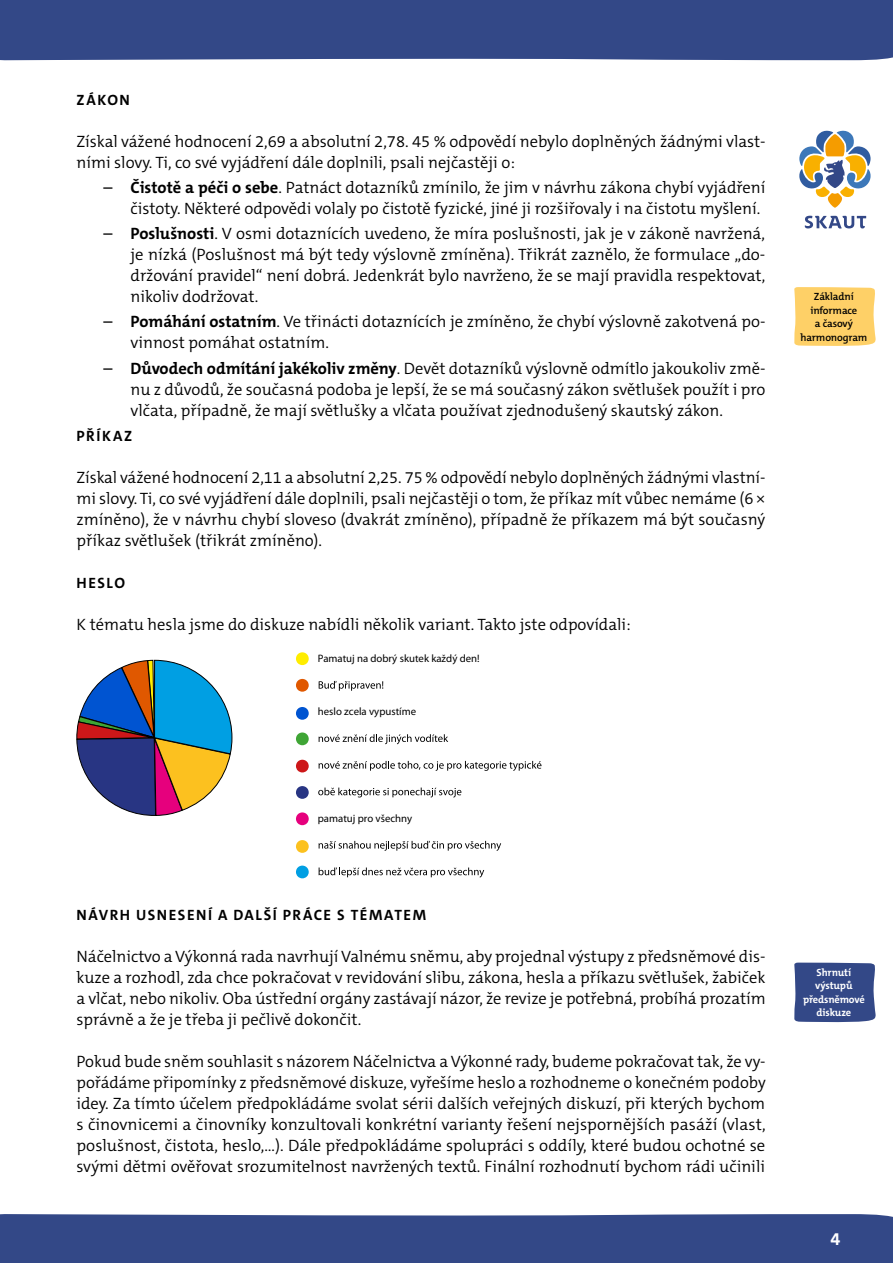
<style>
.page{position:relative;width:893px;height:1263px;background:#fff}
.page>*{position:absolute;margin:0;border:0;box-sizing:border-box;transform-origin:0 0}
.t1{font:700 18px "The Mix C5";color:#fff}
.text{font:300 16.5px/21px "The Mix C5";color:#000;text-align:justify}
.Mezititulek{font:700 15px "The Mix C5";letter-spacing:.1em;color:#000}
.t2{font:10.8px "Myriad Pro";color:#000}
.t3{font:600 10.5px/13.5px "The Mix C5";letter-spacing:-.01em;color:#000;text-align:center}
.t4{font:700 10.5px/13.5px "The Mix C5";letter-spacing:-.01em;color:#fff;text-align:center}
.text-2{font:10.5px "Myriad Pro";color:#000}
.s1{font-weight:400}
.s2{font-weight:700}
</style>
<div class="page">
<div style="left:0;top:1214px;width:893px;height:49px;background:#334887"></div>
<svg style="left:805px;top:216px;width:61px;height:13px"></svg>
<svg style="left:799px;top:131px;width:71px;height:77px"></svg>
<div style="left:0;top:0;width:893px;height:61px;background:#334887"></div>
<svg style="left:794px;top:962px;width:82px;height:61px;background:#40548e"></svg>
<svg style="left:794px;top:287px;width:82px;height:59px;background:#fed26d"></svg>
<svg style="left:76px;top:660px;width:157px;height:156px"></svg>
<svg style="left:319px;top:681px;width:64px;height:10px"></svg>
<svg style="left:319px;top:734px;width:129px;height:10px"></svg>
<svg style="left:319px;top:761px;width:222px;height:10px"></svg>
<svg style="left:318px;top:787px;width:143px;height:10px"></svg>
<svg style="left:319px;top:841px;width:182px;height:10px"></svg>
<svg style="left:319px;top:867px;width:165px;height:10px"></svg>
<svg style="left:296px;top:865px;width:13px;height:13px"></svg>
<svg style="left:296px;top:840px;width:13px;height:13px"></svg>
<svg style="left:296px;top:812px;width:13px;height:13px"></svg>
<svg style="left:296px;top:786px;width:13px;height:13px"></svg>
<svg style="left:296px;top:760px;width:13px;height:12px"></svg>
<svg style="left:296px;top:732px;width:13px;height:13px"></svg>
<svg style="left:296px;top:707px;width:13px;height:13px"></svg>
<svg style="left:296px;top:679px;width:13px;height:13px"></svg>
<svg style="left:296px;top:652px;width:13px;height:13px"></svg>
<p class="Mezititulek" style="left:77px;top:90px;width:55px">ZÁKON</p>
<p class="text" style="left:77px;top:131px;width:690px">Získal vážené hodnocení 2,69 a absolutní 2,78. 45 % odpovědí nebylo doplněných žádnými vlast&shy;ními slovy. Ti, co své vyjádření dále doplnili, psali nejčastěji o:</p>
<p class="text" style="left:131px;top:177px;width:636px;text-indent:-27px"><span class="s1">–</span> <span class="s2">Čistotě a péči o sebe</span>. Patnáct dotazníků zmínilo, že jim v návrhu zákona chybí vyjádření čistoty. Některé odpovědi volaly po čistotě fyzické, jiné ji rozšiřovaly i na čistotu myšlení.</p>
<p class="text" style="left:131px;top:223px;width:636px;text-indent:-27px"><span class="s1">–</span> <span class="s2">Poslušnosti</span>. V osmi dotaznících uvedeno, že míra poslušnosti, jak je v zákoně navržená, je nízká (Poslušnost má být tedy výslovně zmíněna). Třikrát zaznělo, že formulace „do&shy;držování pravidel“ není dobrá. Jedenkrát bylo navrženo, že se mají pravidla respektovat, nikoliv dodržovat.</p>
<p class="text" style="left:131px;top:311px;width:636px;text-indent:-27px"><span class="s1">–</span> <span class="s2">Pomáhání ostatním</span>. Ve třinácti dotaznících je zmíněno, že chybí výslovně zakotvená po&shy;vinnost pomáhat ostatním.</p>
<p class="text" style="left:131px;top:358px;width:636px;text-indent:-27px"><span class="s1">–</span> <span class="s2">Důvodech odmítání jakékoliv změny</span>. Devět dotazníků výslovně odmítlo jakoukoliv změ&shy;nu z důvodů, že současná podoba je lepší, že se má současný zákon světlušek použít i pro vlčata, případně, že mají světlušky a vlčata používat zjednodušený skautský zákon.</p>
<p class="Mezititulek" style="left:77px;top:426px;width:57px">PŘÍKAZ</p>
<p class="text" style="left:77px;top:467px;width:690px">Získal vážené hodnocení 2,11 a absolutní 2,25. 75 % odpovědí nebylo doplněných žádnými vlastní&shy;mi slovy. Ti, co své vyjádření dále doplnili, psali nejčastěji o tom, že příkaz mít vůbec nemáme (6 × zmíněno), že v návrhu chybí sloveso (dvakrát zmíněno), případně že příkazem má být současný příkaz světlušek (třikrát zmíněno).</p>
<p class="Mezititulek" style="left:77px;top:573px;width:50px">HESLO</p>
<p class="text" style="left:77px;top:614px;width:556px">K tématu hesla jsme do diskuze nabídli několik variant. Takto jste odpovídali:</p>
<p class="t2" style="left:318px;top:652px;width:163px">Pamatuj na dobrý skutek ka dý den!</p>
<p class="text-2" style="left:442px;top:652px;width:6px">ž</p>
<p class="t2" style="left:318px;top:705px;width:100px">heslo zcela vypustíme</p>
<p class="t3" style="left:800px;top:290px;width:69px">Základní informace<br>a časový harmonogram</p>
<p class="t2" style="left:318px;top:811px;width:96px">pamatuj pro všechny</p>
<p class="Mezititulek" style="left:77px;top:905px;width:351px">NÁVRH USNESENÍ A DALŠÍ PRÁCE S TÉMATEM</p>
<p class="text" style="left:77px;top:946px;width:691px">Náčelnictvo a Výkonná rada navrhují Valnému sněmu, aby projednal výstupy z předsněmové dis&shy;kuze a rozhodl, zda chce pokračovat v revidování slibu, zákona, hesla a příkazu světlušek, žabiček a vlčat, nebo nikoliv. Oba ústřední orgány zastávají názor, že revize je potřebná, probíhá prozatím správně a že je třeba ji pečlivě dokončit.</p>
<p class="text" style="left:77px;top:1051px;width:691px">Pokud bude sněm souhlasit s názorem Náčelnictva a Výkonné rady, budeme pokračovat tak, že vy&shy;pořádáme připomínky z předsněmové diskuze, vyřešíme heslo a rozhodneme o konečném podoby idey. Za tímto účelem předpokládáme svolat sérii dalších veřejných diskuzí, při kterých bychom s činovnicemi a činovníky konzultovali konkrétní varianty řešení nejspornějších pasáží (vlast, poslušnost, čistota, heslo,…). Dále předpokládáme spolupráci s oddíly, které budou ochotné se svými dětmi ověřovat srozumitelnost navržených textů. Finální rozhodnutí bychom rádi učinili</p>
<p class="t4" style="left:803px;top:966px;width:63px">Shrnutí výstupů předsněmové diskuze</p>
<p class="t1" style="left:830px;top:1227px;width:11px">4</p>
</div>
